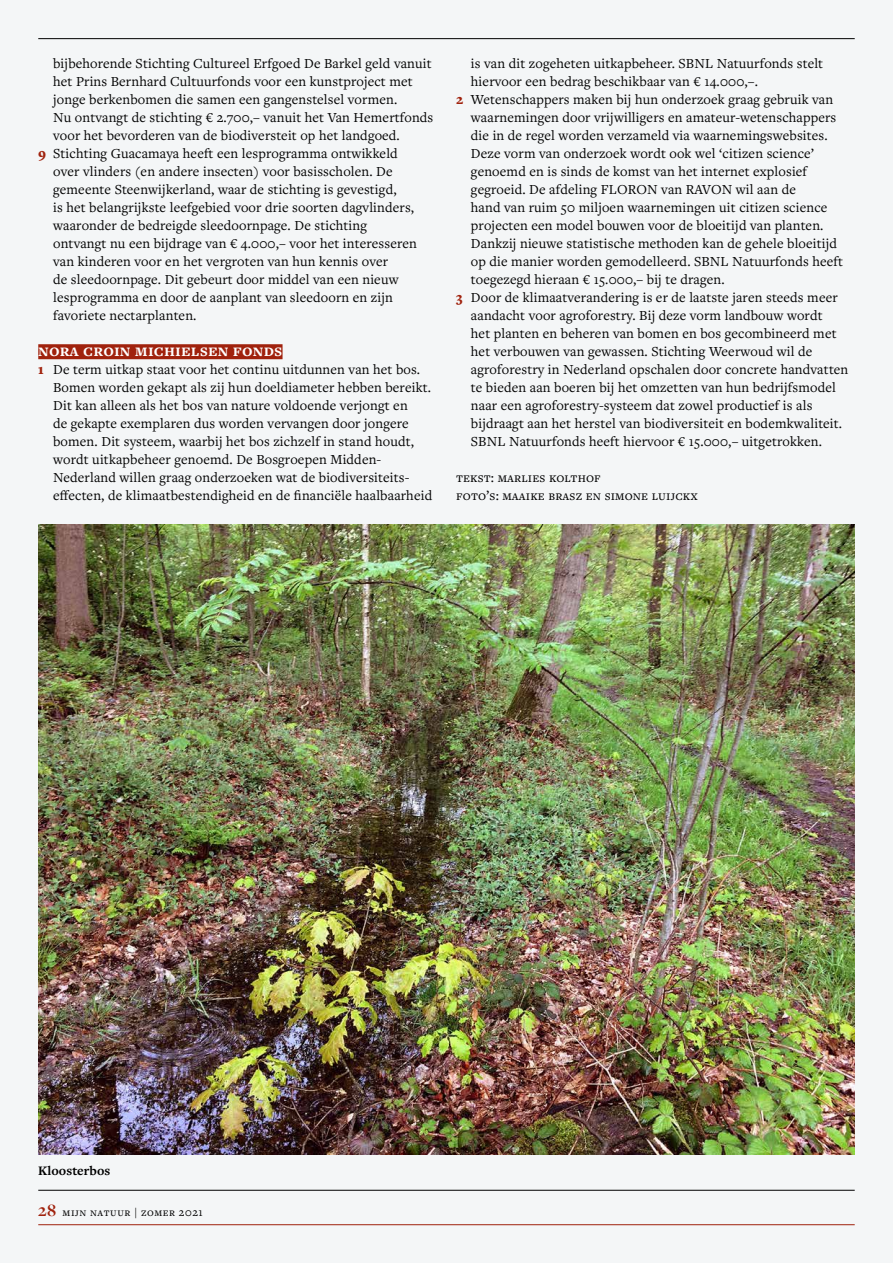
<style>
.page{position:relative;width:893px;height:1263px;background:#f4f6f7}
.page>*{position:absolute;margin:0;border:0;box-sizing:border-box;transform-origin:0 0}
.t1{font:700 18px "Freight Text Pro";letter-spacing:.005em;color:#fff}
.t2{font:14.4px/18px "Freight Text Pro";letter-spacing:.01em;color:#000}
.t3{font:700 13.5px "Freight Text Pro";color:#000}
.t4{font:12px "Freight Text Pro";letter-spacing:.05em;color:#000}
.s1{font-weight:900;color:#a0220d}
.s2{font-family:"Freight Disp Pro";font-weight:700;font-size:18px;color:#a0220d}
</style>
<div class="page">
<div style="left:38px;top:344px;width:245px;height:15px;background:#a0220d"></div>
<img style="left:38px;top:524px;width:817px;height:630px">
<hr style="left:38px;top:1190px;width:817px;height:1px;background:#000">
<hr style="left:38px;top:1224px;width:817px;height:1px;background:#a0220d">
<hr style="left:38px;top:38px;width:817px;height:1px;background:#000">
<p class="t2" style="left:53px;top:54px;width:380px">bijbehorende Stichting Cultureel Erfgoed De Barkel geld vanuit</p>
<p class="t2" style="left:53px;top:72px;width:361px">het Prins Bernhard Cultuurfonds voor een kunstproject met</p>
<p class="t2" style="left:53px;top:90px;width:346px">jonge berkenbomen die samen een gangenstelsel vormen.</p>
<p class="t2" style="left:53px;top:108px;width:382px">Nu ontvangt de stichting € 2.700,– vanuit het Van Hemertfonds</p>
<p class="t2" style="left:53px;top:126px;width:348px">voor het bevorderen van de biodiversteit op het landgoed.</p>
<p class="t2" style="left:38px;top:144px;width:361px"><span class="s1">9</span> Stichting Guacamaya heeft een lesprogramma ontwikkeld</p>
<p class="t2" style="left:53px;top:162px;width:341px">over vlinders (en andere insecten) voor basisscholen. De</p>
<p class="t2" style="left:53px;top:180px;width:345px">gemeente Steenwijkerland, waar de stichting is gevestigd,</p>
<p class="t2" style="left:53px;top:198px;width:362px">is het belangrijkste leefgebied voor drie soorten dagvlinders,</p>
<p class="t2" style="left:53px;top:216px;width:315px">waaronder de bedreigde sleedoornpage. De stichting</p>
<p class="t2" style="left:53px;top:234px;width:365px">ontvangt nu een bijdrage van € 4.000,– voor het interesseren</p>
<p class="t2" style="left:53px;top:252px;width:337px">van kinderen voor en het vergroten van hun kennis over</p>
<p class="t2" style="left:53px;top:270px;width:347px">de sleedoornpage. Dit gebeurt door middel van een nieuw</p>
<p class="t2" style="left:53px;top:288px;width:341px">lesprogramma en door de aanplant van sleedoorn en zijn</p>
<p class="t2" style="left:53px;top:306px;width:145px">favoriete nectarplanten.</p>
<p class="t1" style="left:38px;top:338px;width:246px">Nora Croin Michielsen Fonds</p>
<p class="t2" style="left:53px;top:360px;width:381px;text-indent:-15px"><span class="s1">1</span> De term uitkap staat voor het continu uitdunnen van het bos.<br>Bomen worden gekapt als zij hun doeldiameter hebben bereikt.<br>Dit kan alleen als het bos van nature voldoende verjongt en<br>de gekapte exemplaren dus worden vervangen door jongere bomen. Dit systeem, waarbij het bos zichzelf in stand houdt, wordt uitkapbeheer genoemd. De Bosgroepen Midden-Nederland willen graag onderzoeken wat de biodiversiteits&shy;effecten, de klimaatbestendigheid en de financiële haalbaarheid</p>
<p class="t2" style="left:471px;top:54px;width:354px">is van dit zogeheten uitkapbeheer. SBNL Natuurfonds stelt</p>
<p class="t2" style="left:471px;top:72px;width:289px">hiervoor een bedrag beschikbaar van € 14.000,–.</p>
<p class="t2" style="left:456px;top:90px;width:379px"><span class="s1">2</span> Wetenschappers maken bij hun onderzoek graag gebruik van</p>
<p class="t2" style="left:471px;top:108px;width:367px">waarnemingen door vrijwilligers en amateur-wetenschappers</p>
<p class="t2" style="left:471px;top:126px;width:358px">die in de regel worden verzameld via waarnemingswebsites.</p>
<p class="t2" style="left:471px;top:144px;width:345px">Deze vorm van onderzoek wordt ook wel ‘citizen science’</p>
<p class="t2" style="left:471px;top:162px;width:339px">genoemd en is sinds de komst van het internet explosief</p>
<p class="t2" style="left:471px;top:180px;width:326px">gegroeid. De afdeling FLORON van RAVON wil aan de</p>
<p class="t2" style="left:471px;top:198px;width:358px">hand van ruim 50 miljoen waarnemingen uit citizen science</p>
<p class="t2" style="left:471px;top:216px;width:354px">projecten een model bouwen voor de bloeitijd van planten.</p>
<p class="t2" style="left:471px;top:234px;width:368px">Dankzij nieuwe statistische methoden kan de gehele bloeitijd</p>
<p class="t2" style="left:471px;top:252px;width:374px">op die manier worden gemodelleerd. SBNL Natuurfonds heeft</p>
<p class="t2" style="left:471px;top:270px;width:255px">toegezegd hieraan € 15.000,– bij te dragen.</p>
<p class="t2" style="left:456px;top:288px;width:383px"><span class="s1">3</span> Door de klimaatverandering is er de laatste jaren steeds meer</p>
<p class="t2" style="left:471px;top:306px;width:353px">aandacht voor agroforestry. Bij deze vorm landbouw wordt</p>
<p class="t2" style="left:471px;top:324px;width:367px">het planten en beheren van bomen en bos gecombineerd met</p>
<p class="t2" style="left:471px;top:342px;width:343px">het verbouwen van gewassen. Stichting Weerwoud wil de</p>
<p class="t2" style="left:471px;top:360px;width:379px">agroforestry in Nederland opschalen door concrete handvatten</p>
<p class="t2" style="left:471px;top:378px;width:366px">te bieden aan boeren bij het omzetten van hun bedrijfsmodel</p>
<p class="t2" style="left:471px;top:396px;width:343px">naar een agroforestry-systeem dat zowel productief is als</p>
<p class="t2" style="left:471px;top:414px;width:373px">bijdraagt aan het herstel van biodiversiteit en bodemkwaliteit.</p>
<p class="t2" style="left:471px;top:432px;width:353px">SBNL Natuurfonds heeft hiervoor € 15.000,– uitgetrokken.</p>
<p class="t2" style="left:456px;top:468px;width:243px">Tekst: Marlies Kolthof<br>Foto’s: Maaike Brasz en Simone Luijckx</p>
<p class="t3" style="left:38px;top:1162px;width:74px">Kloosterbos</p>
<p class="t4" style="left:38px;top:1204px;width:166px"><span class="s2">28</span> Mijn Natuur | zomer 2021</p>
</div>
